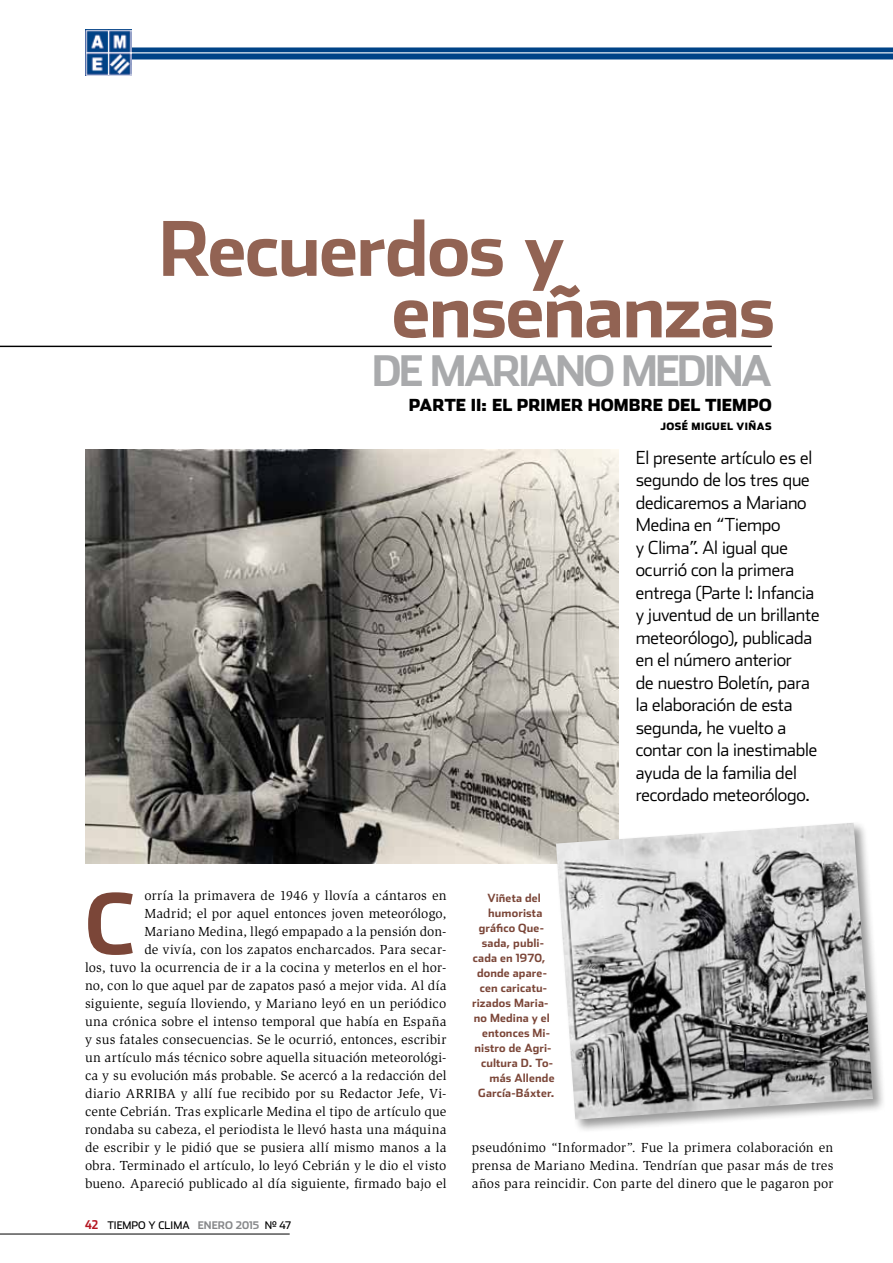
<style>
.page{position:relative;width:893px;height:1263px;background:#fff}
.page>*{position:absolute;margin:0;border:0;box-sizing:border-box;transform-origin:0 0}
.t1{font:700 83.1px "Stainless";color:#7b4638}
.t2{font:700 75px/61.5px "Stainless";letter-spacing:-.025em;color:#926353}
.t3{font:700 42px "Stainless";color:#a9aaac}
.t4{font:300 18px/22.5px "Stainless";letter-spacing:-.01em;color:#000}
.t5{font:900 16.5px "Stainless";color:#000}
.t6{font:13.5px/18px "Slimbach Std";letter-spacing:.01em;color:#000;text-align:right}
.t7{font:700 11.25px "Stainless";letter-spacing:.015em;color:#7b4638}
.t8{font:10.5px "Stainless";color:#000}
.t9{font:700 10.5px "Stainless";color:#87888a}
.t10{font:900 10.05px "Stainless";letter-spacing:.05em;color:#000}
.s1{font-family:"Stainless Cond";font-weight:700;font-size:12px;color:#b51621}
.s2{font-weight:700;color:#87888a}
.s3{font-weight:400;color:#000}
</style>
<div class="page">
<div style="left:85px;top:47px;width:808px;height:12px;background:#004387"></div>
<img style="left:85px;top:30px;width:46px;height:46px">
<hr style="left:130px;top:52px;width:763px;height:1px;background:#fff">
<hr style="left:0;top:1234px;width:290px;height:1px;background:#000">
<hr style="left:0;top:346px;width:772px;height:1px;background:#000">
<img style="left:85px;top:449px;width:534px;height:414px">
<div style="left:554px;top:820px;width:332px;height:313px;background:#000;opacity:.4"></div>
<img style="left:556px;top:823px;width:317px;height:297px">
<h2 class="t2" style="left:391px;top:219px;width:385px;text-indent:-233px">Recuerdos y enseñanzas</h2>
<h3 class="t3" style="left:372px;top:346px;width:118px">de MARIANO</h3>
<h3 class="t3" style="left:621px;top:346px;width:58px">MEDINA</h3>
<p class="t5" style="left:409px;top:395px;width:364px">PARTE II: EL PRIMER HOMBRE DEL TIEMPO</p>
<p class="t10" style="left:660px;top:420px;width:113px">JOSÉ MIGUEL VIÑAS</p>
<p class="t4" style="left:636px;top:446px;width:185px">El presente artículo es el segundo de los tres que dedicaremos a Mariano<br>Medina en “Tiempo<br>y Clima”. Al igual que ocurrió con la primera entrega (Parte I: Infancia y juventud de un brillante meteorólogo), publicada en el número anterior<br>de nuestro Boletín, para la elaboración de esta segunda, he vuelto a contar con la inestimable ayuda de la familia del recordado meteorólogo.</p>
<p class="t6" style="left:85px;top:887px;width:363px">orría la primavera de 1946 y llovía a cántaros en<br>Madrid; el por aquel entonces joven meteorólogo,<br>Mariano Medina, llegó empapado a la pensión don-<br>de vivía, con los zapatos encharcados. Para secar-<br>los, tuvo la ocurrencia de ir a la cocina y meterlos en el hor&shy;no, con lo que aquel par de zapatos pasó a mejor vida. Al día siguiente, seguía lloviendo, y Mariano leyó en un periódico una crónica sobre el intenso temporal que había en España y sus fatales consecuencias. Se le ocurrió, entonces, escribir un artículo más técnico sobre aquella situación meteorológi&shy;ca y su evolución más probable. Se acercó a la redacción del diario ARRIBA y allí fue recibido por su Redactor Jefe, Vi&shy;cente Cebrián. Tras explicarle Medina el tipo de artículo que rondaba su cabeza, el periodista le llevó hasta una máquina de escribir y le pidió que se pusiera allí mismo manos a la obra. Terminado el artículo, lo leyó Cebrián y le dio el visto bueno. Apareció publicado al día siguiente, firmado bajo el</p>
<h1 class="t1" style="left:85px;top:875px;width:46px">C</h1>
<p class="t8" style="left:85px;top:1219px;width:121px"><span class="s1">42</span> TIEMPO Y CLIMA <span class="s2">ENERO</span></p>
<p class="t9" style="left:236px;top:1219px;width:57px">2015 <span class="s3">Nº 47</span></p>
<p class="t7" style="left:487px;top:891px;width:55px">Viñeta del</p>
<p class="t7" style="left:488px;top:906px;width:56px">humorista</p>
<p class="t7" style="left:479px;top:921px;width:67px">gráfico Que-</p>
<p class="t7" style="left:482px;top:936px;width:64px">sada, publi-</p>
<p class="t7" style="left:473px;top:951px;width:74px">cada en 1970,</p>
<p class="t7" style="left:477px;top:966px;width:71px">donde apare-</p>
<p class="t7" style="left:480px;top:981px;width:69px">cen caricatu-</p>
<p class="t7" style="left:472px;top:996px;width:78px">rizados Maria-</p>
<p class="t7" style="left:474px;top:1011px;width:78px">no Medina y el</p>
<p class="t7" style="left:482px;top:1026px;width:69px">entonces Mi-</p>
<p class="t7" style="left:474px;top:1041px;width:78px">nistro de Agri-</p>
<p class="t7" style="left:481px;top:1056px;width:73px">cultura D. To-</p>
<p class="t7" style="left:490px;top:1071px;width:66px">más Allende</p>
<p class="t7" style="left:478px;top:1086px;width:78px">García-Báxter.</p>
<p class="t6" style="left:472px;top:1138px;width:363px;text-align:justify">pseudónimo “Informador”. Fue la primera colaboración en prensa de Mariano Medina. Tendrían que pasar más de tres años para reincidir. Con parte del dinero que le pagaron por</p>
</div>
